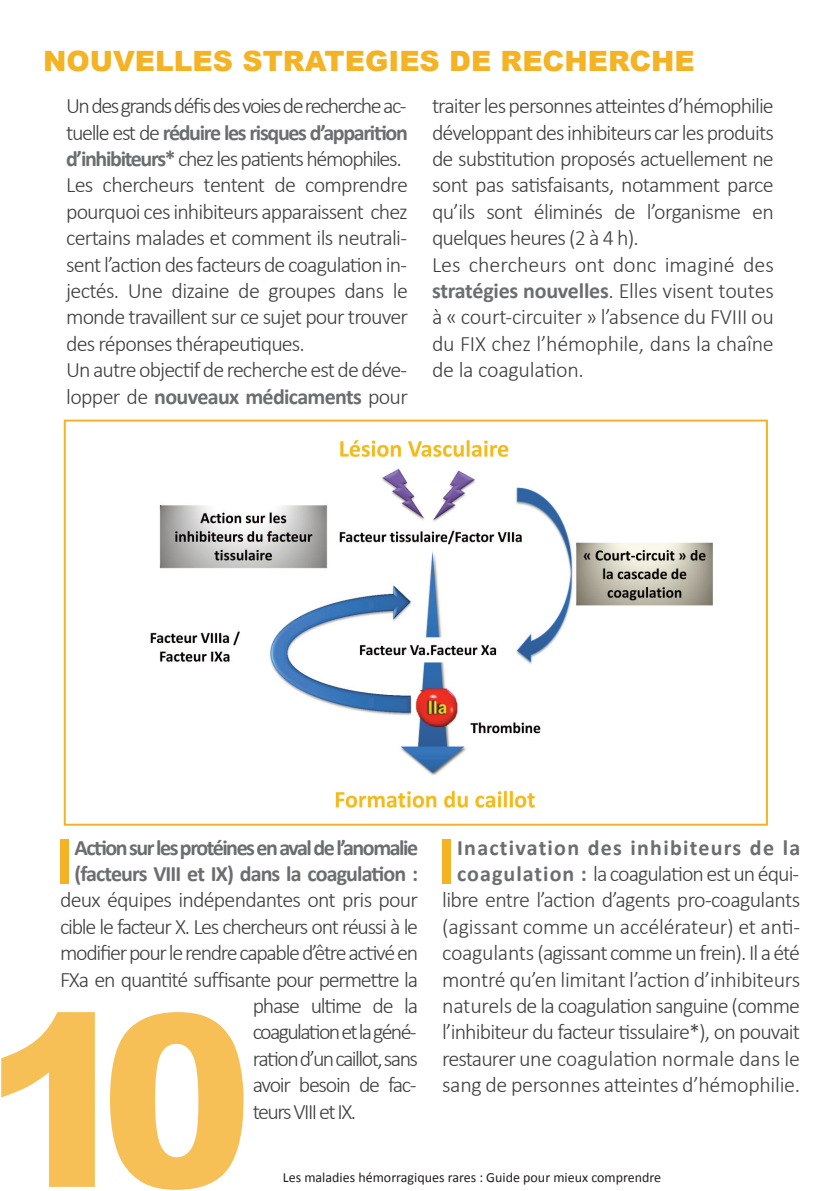
<style>
.page{position:relative;width:840px;height:1191px;background:#fff}
.page>*{position:absolute;margin:0;border:0;box-sizing:border-box;transform-origin:0 0}
.t1{font:900 240px "Arial";color:#f6c057;scale:.95 1}
.t2{font:900 28px "Arial";color:#f3b324}
.t3{font:300 22px/26.4px "Calibri";letter-spacing:-.04em;color:#3e3e3f}
.t4{font:300 22px "Calibri";letter-spacing:-.06em;color:#3e3e3f}
.t5{font:700 22px/26.4px "Calibri";letter-spacing:-.05em;color:#6c6d70}
.t6{font:300 22px "Calibri";letter-spacing:-.07em;color:#3e3e3f}
.t7{font:300 22px "Calibri";letter-spacing:-.075em;color:#3e3e3f}
.t8{font:14px "Calibri";color:#231f20}
.s1{font-weight:700;color:#6c6d70}
</style>
<div class="page">
<img style="left:150px;top:439px;width:563px;height:369px">
<div style="left:64px;top:419px;width:703px;height:406px;border:2px solid #f3b324"></div>
<div style="left:60px;top:839px;width:8px;height:44px;background:#f3b324"></div>
<div style="left:442px;top:839px;width:9px;height:44px;background:#f3b324"></div>
<p class="t2" style="left:43px;top:41px;width:652px">NOUVELLES STRATEGIES DE RECHERCHE</p>
<p class="t3" style="left:66px;top:94px;width:343px">Undesgrandsdéfisdesvoiesderechercheac&shy;tuelle est de <span class="s1">réduire les risques d’apparition d’inhibiteurs*</span> chez les patients hémophiles.<br>Les chercheurs tentent de comprendre pourquoi ces inhibiteurs apparaissent chez certains malades et comment ils neutrali&shy;sent l’action des facteurs de coagulation in&shy;jectés. Une dizaine de groupes dans le monde travaillent sur ce sujet pour trouver des réponses thérapeutiques.<br>Unautreobjectifderechercheestdedéve&shy;lopper de <span class="s1">nouveaux médicaments</span> pour</p>
<p class="t3" style="left:432px;top:94px;width:343px">traiterlespersonnesatteintesd’hémophilie développantdesinhibiteurs carlesproduits de substitution proposés actuellement ne sont pas satisfaisants, notamment parce qu’ils sont éliminés de l’organisme en quelques heures (2 à 4 h).<br>Les chercheurs ont donc imaginé des <span class="s1">stratégies nouvelles</span>. Elles visent toutes à « court-circuiter » l’absence du FVIII ou du FIX chez l’hémophile, dans la chaîne de la coagulation.</p>
<p class="t5" style="left:74px;top:836px;width:345px">Actionsurlesprotéinesenavaldel’anomalie (facteurs viii et iX) dans la coagulation :</p>
<p class="t3" style="left:60px;top:888px;width:359px">deux équipes indépendantes ont pris pour</p>
<p class="t4" style="left:60px;top:917px;width:359px">cible le facteur X. Les chercheurs ont réussi à le</p>
<p class="t4" style="left:60px;top:943px;width:359px">modifierpourlerendrecapabled’êtreactivéen</p>
<p class="t4" style="left:60px;top:970px;width:359px">FXa en quantité suffisante pour permettre la</p>
<p class="t4" style="left:253px;top:996px;width:167px">phase ultime de la</p>
<p class="t7" style="left:253px;top:1023px;width:165px">coagulationetlagéné-</p>
<p class="t6" style="left:253px;top:1049px;width:167px">rationd’uncaillot,sans</p>
<p class="t4" style="left:253px;top:1075px;width:165px">avoir besoin de fac-</p>
<p class="t6" style="left:253px;top:1102px;width:105px">teurs VIII et IX.</p>
<p class="t3" style="left:442px;top:836px;width:359px;text-align:right"><span class="s1">inactivation des inhibiteurs de la coagulation :</span> lacoagulationestunéqui&shy;libre entre l’action d’agents pro-coagulants (agissant comme un accélérateur) et anti&shy;coagulants (agissant commeunfrein).Ilaété montré qu’en limitant l’action d’inhibiteurs naturels de la coagulation sanguine (comme l’inhibiteur du facteur tissulaire*), on pouvait restaurer une coagulation normale dans le sang de personnes atteintes d’hémophilie.</p>
<h1 class="t1" style="left:-17px;top:922px;width:286px">10</h1>
<p class="t8" style="left:283px;top:1171px;width:379px">Les maladies hémorragiques rares : Guide pour mieux comprendre</p>
</div>
